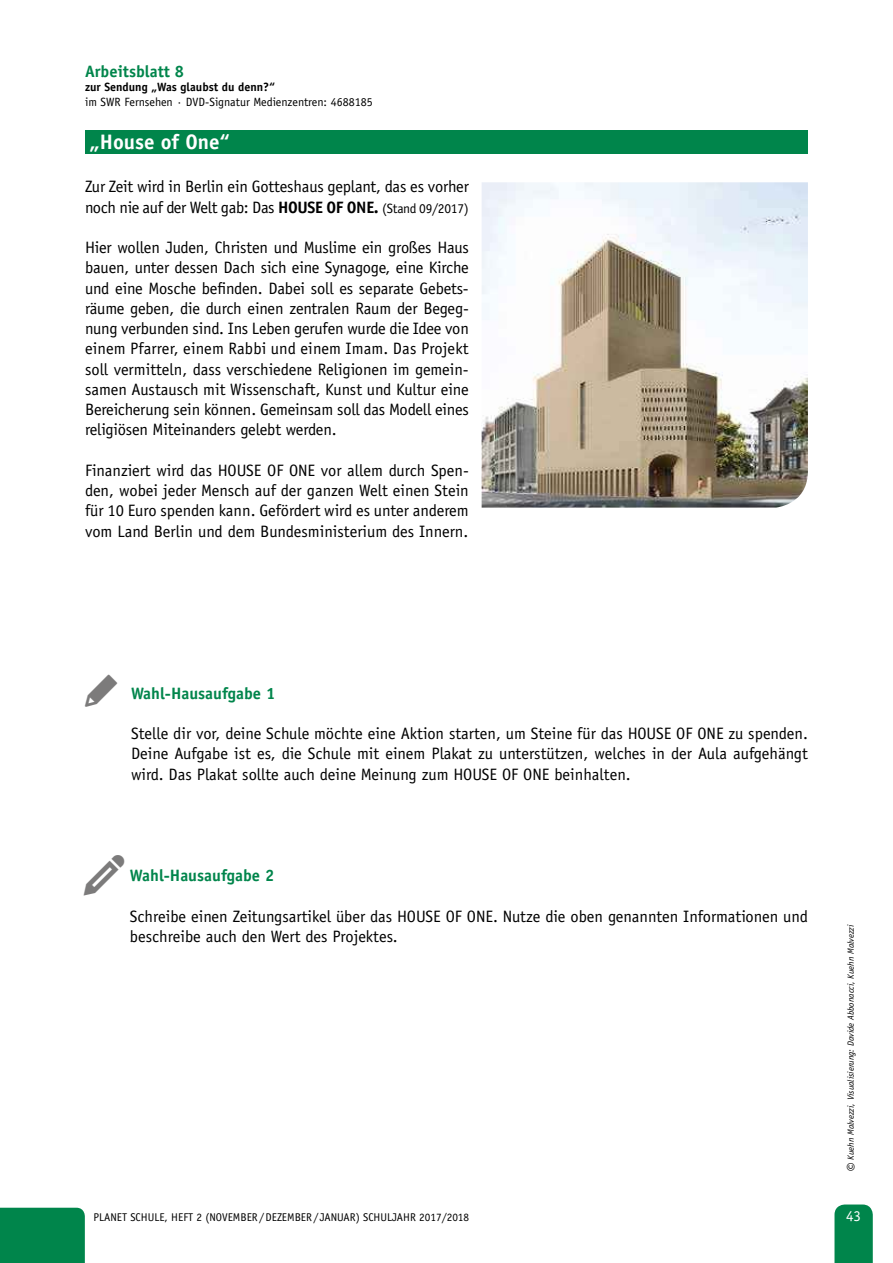
<style>
.page{position:relative;width:893px;height:1263px;background:#fff}
.page>*{position:absolute;margin:0;border:0;box-sizing:border-box;transform-origin:0 0}
.t1{font:700 21px "Officina Sans Std";color:#fff}
.t2{font:16.5px/20.2px "Officina Sans Std";letter-spacing:-.01em;color:#000;text-align:justify}
.t3{font:700 16.5px "Officina Sans Std";color:#00854b}
.t4{font:15px "Officina Sans Std";color:#fff}
.t5{font:12px "Officina Sans Std";color:#000}
.t6{font:700 12px "Officina Sans Std";color:#000}
.t7{font:11.25px "Officina Sans Std";color:#000}
.t8{font:italic 9px "Officina Sans Std";color:#000}
.s1{font-weight:700}
.s2{font-size:13.5px}
.s3{font-size:16.5px}
</style>
<div class="page">
<svg style="left:834px;top:1204px;width:39px;height:59px;background:#0b8a53"></svg>
<div style="left:0;top:1208px;width:85px;height:55px;background:#00854b"></div>
<div style="left:85px;top:130px;width:723px;height:23px;background:#00854b"></div>
<img style="left:482px;top:182px;width:326px;height:326px">
<p class="t3" style="left:85px;top:61px;width:100px">Arbeitsblatt 8</p>
<p class="t6" style="left:85px;top:80px;width:192px">zur Sendung „Was glaubst du denn?“</p>
<p class="t5" style="left:85px;top:95px;width:289px">im SWR Fernsehen · DVD-Signatur Medienzentren: 4688185</p>
<p class="t1" style="left:89px;top:129px;width:142px">„House of One“</p>
<p class="t2" style="left:85px;top:177px;width:385px">Zur Zeit wird in Berlin ein Gotteshaus geplant, das es vorher noch nie auf der Welt gab: Das <span class="s1">HOUSE OF ONE.</span> <span class="s2">(Stand 09/2017)</span></p>
<p class="t2" style="left:85px;top:238px;width:385px">Hier wollen Juden, Christen und Muslime ein großes Haus bauen, unter dessen Dach sich eine Synagoge, eine Kirche und eine Mosche befinden. Dabei soll es separate Gebets&shy;räume geben, die durch einen zentralen Raum der Begeg&shy;nung verbunden sind. Ins Leben gerufen wurde die Idee von einem Pfarrer, einem Rabbi und einem Imam. Das Projekt soll vermitteln, dass verschiedene Religionen im gemein&shy;samen Austausch mit Wissenschaft, Kunst und Kultur eine Bereicherung sein können. Gemeinsam soll das Modell eines religiösen Miteinanders gelebt werden.</p>
<p class="t2" style="left:85px;top:460px;width:385px">Finanziert wird das HOUSE OF ONE vor allem durch Spen&shy;den, wobei jeder Mensch auf der ganzen Welt einen Stein für 10 Euro spenden kann. Gefördert wird es unter anderem vom Land Berlin und dem Bundesministerium des Innern.</p>
<p class="t3" style="left:131px;top:683px;width:146px">Wahl-Hausaufgabe 1</p>
<p class="t2" style="left:131px;top:723px;width:678px">Stelle dir vor, deine Schule möchte eine Aktion starten, um Steine für das HOUSE OF ONE zu spenden.<br>Deine Aufgabe ist es, die Schule mit einem Plakat zu unterstützen, welches in der Aula aufgehängt wird. Das Plakat sollte auch deine Meinung zum HOUSE OF ONE beinhalten.</p>
<p class="t3" style="left:130px;top:865px;width:146px">Wahl-Hausaufgabe 2</p>
<p class="t2" style="left:130px;top:906px;width:679px">Schreibe einen Zeitungsartikel über das HOUSE OF ONE. Nutze die oben genannten Informationen und beschreibe auch den Wert des Projektes.</p>
<p class="t7" style="left:94px;top:1211px;width:377px">PLANET SCHULE, HEFT 2 (NOVEMBER/DEZEMBER/ JANUAR) SCHULJAHR 2017/2018</p>
<p class="t8" style="left:846px;top:1172px;width:249px;rotate:-90deg"><span class="s3">©</span> Kuehn Malvezzi, Visualisierung: Davide Abbonacci, Kuehn Malvezzi</p>
<p class="t4" style="left:846px;top:1207px;width:16px">43</p>
</div>
